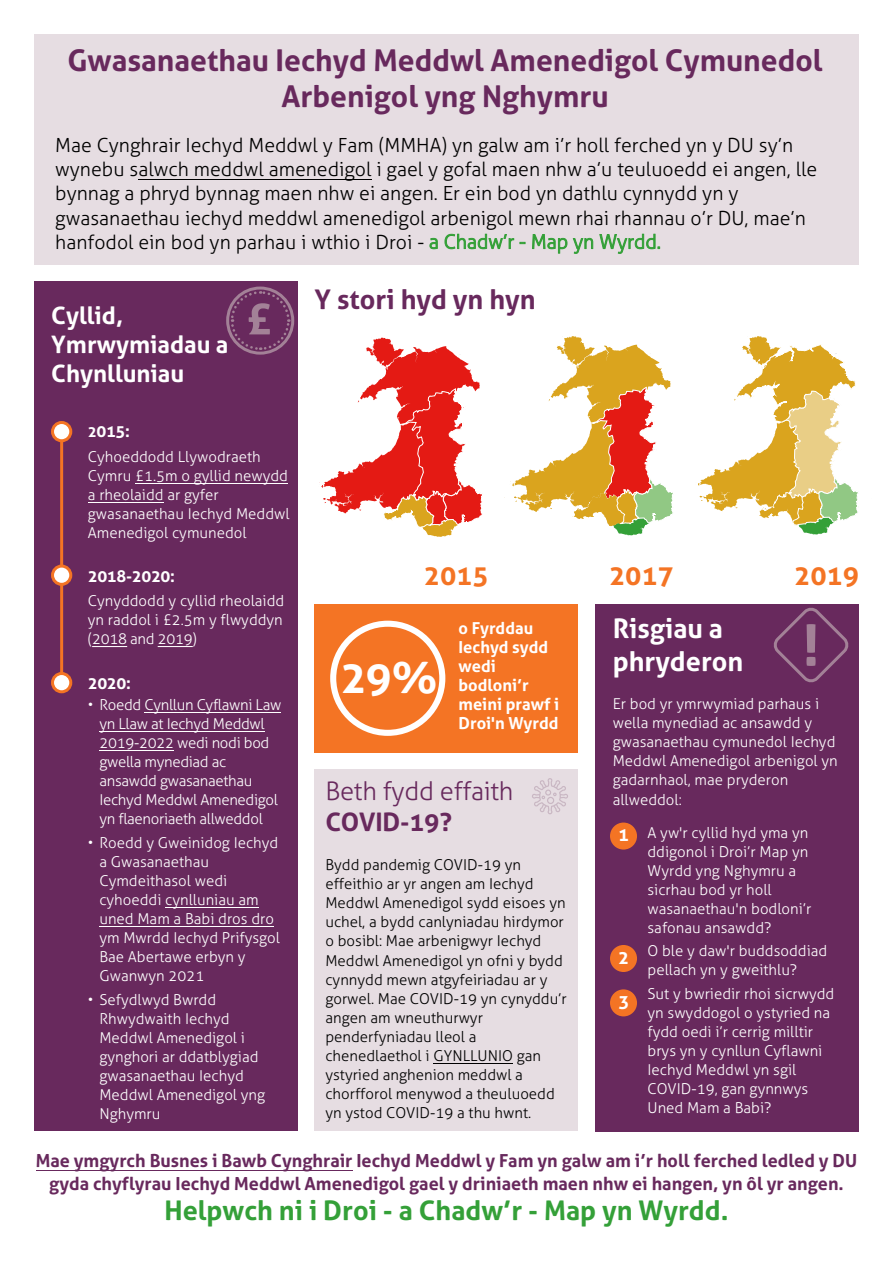
<style>
.page{position:relative;width:893px;height:1263px;background:#fff}
.page>*{position:absolute;margin:0;border:0;box-sizing:border-box;transform-origin:0 0}
.t1{font:700 43.8px "Aller";color:#fff}
.t2{font:700 30px/36px "Aller";color:#68295d;text-align:center}
.t3{font:700 27px "Aller";color:#34a038}
.t4{font:700 27px/32.4px "Aller";color:#fff}
.t5{font:700 27px "Aller";color:#68295d}
.t6{font:700 27px "Aller";color:#f47424}
.t7{font:300 25.5px "Aller";letter-spacing:-.01em;color:#68295d}
.t8{font:700 25.5px "Aller";letter-spacing:-.01em;color:#68295d}
.t9{font:700 24px/28.8px "Aller";color:#fff}
.t10{font:300 19.5px/24px "Aller";color:#000}
.t11{font:700 18.15px "Aller";color:#fff}
.t12{font:700 18px/22.5px "Aller";color:#68295d;text-align:center}
.t13{font:700 16.5px/18.9px "Aller";color:#fff}
.t14{font:700 16.5px "Aller";letter-spacing:-.02em;color:#fff}
.t15{font:300 15px/19px "Aller";color:#fff}
.t16{font:300 15px/19px "Aller";color:#000}
.t17{font:300 15px/19px "Aller";letter-spacing:-.02em;color:#fff}
.s1{color:#34a038}
.s2{font-size:15px}
</style>
<div class="page">
<svg style="left:319px;top:337px;width:163px;height:200px"></svg>
<svg style="left:504px;top:336px;width:169px;height:199px"></svg>
<svg style="left:698px;top:336px;width:160px;height:198px"></svg>
<div style="left:34px;top:34px;width:825px;height:230px;background:#e6dde2"></div>
<hr style="left:138px;top:179px;width:234px;height:1px;background:#000">
<div style="left:595px;top:604px;width:264px;height:527px;background:#68295d"></div>
<div style="left:315px;top:770px;width:263px;height:361px;background:#e6dde2"></div>
<hr style="left:433px;top:1063px;width:80px;height:1px;background:#000">
<div style="left:314px;top:604px;width:264px;height:149px;background:#f47424"></div>
<hr style="left:36px;top:1170px;width:316px;height:1px;background:#68295d">
<div style="left:610px;top:822px;width:27px;height:27px;background:#f47424;border-radius:50%"></div>
<div style="left:610px;top:945px;width:27px;height:27px;background:#f47424;border-radius:50%"></div>
<div style="left:610px;top:989px;width:27px;height:27px;background:#f47424;border-radius:50%"></div>
<svg style="left:532px;top:778px;width:36px;height:36px"></svg>
<svg style="left:773px;top:607px;width:76px;height:76px"></svg>
<div style="left:34px;top:281px;width:264px;height:850px;background:#68295d"></div>
<hr style="left:158px;top:646px;width:35px;height:1px;background:#fff">
<hr style="left:92px;top:646px;width:35px;height:1px;background:#fff">
<hr style="left:88px;top:502px;width:76px;height:1px;background:#fff">
<hr style="left:135px;top:483px;width:153px;height:1px;background:#fff">
<hr style="left:99px;top:926px;width:175px;height:1px;background:#fff">
<hr style="left:165px;top:907px;width:94px;height:1px;background:#fff">
<hr style="left:99px;top:750px;width:75px;height:1px;background:#fff">
<hr style="left:99px;top:731px;width:166px;height:1px;background:#fff">
<hr style="left:144px;top:712px;width:137px;height:1px;background:#fff">
<hr style="left:60px;top:432px;width:3px;height:254px;background:#f47424">
<div style="left:53px;top:422px;width:18px;height:19px;background:#fff;border-radius:50%"></div>
<div style="left:51px;top:421px;width:21px;height:21px;border:3px solid #f47424;border-radius:50%"></div>
<div style="left:53px;top:673px;width:18px;height:19px;background:#fff;border-radius:50%"></div>
<div style="left:51px;top:672px;width:21px;height:21px;border:3px solid #f47424;border-radius:50%"></div>
<div style="left:226px;top:287px;width:68px;height:68px;border:3px solid #a38197;border-radius:50%"></div>
<svg style="left:229px;top:290px;width:62px;height:61px"></svg>
<div style="left:53px;top:566px;width:18px;height:18px;background:#fff;border-radius:50%"></div>
<div style="left:51px;top:565px;width:21px;height:21px;border:3px solid #f47424;border-radius:50%"></div>
<div style="left:330px;top:621px;width:115px;height:115px;border:6px solid #fff;border-radius:50%"></div>
<h2 class="t2" style="left:68px;top:43px;width:756px">Gwasanaethau Iechyd Meddwl Amenedigol Cymunedol<br>Arbenigol yng Nghymru</h2>
<p class="t10" style="left:55px;top:134px;width:764px">Mae Cynghrair Iechyd Meddwl y Fam (MMHA) yn galw am i’r holl ferched yn y DU sy’n wynebu salwch meddwl amenedigol i gael y gofal maen nhw a’u teuluoedd ei angen, lle bynnag a phryd bynnag maen nhw ei angen. Er ein bod yn dathlu cynnydd yn y gwasanaethau iechyd meddwl amenedigol arbenigol mewn rhai rhannau o’r DU, mae’n hanfodol ein bod yn parhau i wthio i Droi - <span class="s1">a Chadw’r - Map yn Wyrdd.</span></p>
<h3 class="t5" style="left:315px;top:283px;width:223px">Y stori hyd yn hyn</h3>
<h3 class="t9" style="left:51px;top:301px;width:179px">Cyllid,<br>Ymrwymiadau a<br>Chynlluniau</h3>
<p class="t13" style="left:88px;top:422px;width:44px"><span class="s2">2</span>015:</p>
<p class="t15" style="left:88px;top:447px;width:203px">Cyhoeddodd Llywodraeth<br>Cymru £1.5m o gyllid newydd a rheolaidd ar gyfer gwasanaethau Iechyd Meddwl<br>Amenedigol cymunedol</p>
<p class="t14" style="left:88px;top:566px;width:89px">2018-2020:</p>
<p class="t15" style="left:88px;top:591px;width:198px;text-align:justify">Cynyddodd y cyllid rheolaidd yn raddol i £2.5m y flwyddyn (2018 and 2019)</p>
<p class="t13" style="left:88px;top:673px;width:45px">2020:</p>
<p class="t17" style="left:99px;top:695px;width:183px;text-indent:-12px">• Roedd Cynllun Cyflawni Law yn Llaw at Iechyd Meddwl<br>2019-2022 wedi nodi bod gwella mynediad ac ansawdd gwasanaethau<br>Iechyd Meddwl Amenedigol yn flaenoriaeth allweddol</p>
<p class="t15" style="left:99px;top:833px;width:182px;text-indent:-12px">• Roedd y Gweinidog Iechyd a Gwasanaethau<br>Cymdeithasol wedi cyhoeddi cynlluniau am uned Mam a Babi dros dro ym Mwrdd Iechyd Prifysgol<br>Bae Abertawe erbyn y<br>Gwanwyn 2021</p>
<p class="t15" style="left:99px;top:990px;width:167px;text-indent:-12px">• Sefydlwyd Bwrdd<br>Rhwydwaith Iechyd<br>Meddwl Amenedigol i gynghori ar ddatblygiad gwasanaethau Iechyd<br>Meddwl Amenedigol yng<br>Nghymru</p>
<h3 class="t6" style="left:424px;top:559px;width:66px">2015</h3>
<h3 class="t6" style="left:609px;top:559px;width:66px">2017</h3>
<h3 class="t6" style="left:794px;top:559px;width:66px">2019</h3>
<h3 class="t4" style="left:613px;top:612px;width:132px">Risgiau a phryderon</h3>
<p class="t15" style="left:613px;top:694px;width:227px">Er bod yr ymrwymiad parhaus i wella mynediad ac ansawdd y gwasanaethau cymunedol Iechyd<br>Meddwl Amenedigol arbenigol yn gadarnhaol, mae pryderon allweddol:</p>
<p class="t15" style="left:647px;top:823px;width:165px">A yw'r cyllid hyd yma yn ddigonol i Droi’r Map yn<br>Wyrdd yng Nghymru a sicrhau bod yr holl wasanaethau'n bodloni’r safonau ansawdd?</p>
<p class="t15" style="left:647px;top:941px;width:181px">O ble y daw'r buddsoddiad pellach yn y gweithlu?</p>
<p class="t15" style="left:647px;top:984px;width:188px">Sut y bwriedir rhoi sicrwydd yn swyddogol o ystyried na fydd oedi i’r cerrig milltir brys yn y cynllun Cyflawni<br>Iechyd Meddwl yn sgil<br>COVID-19, gan gynnwys<br>Uned Mam a Babi?</p>
<p class="t13" style="left:458px;top:619px;width:102px">o Fyrddau<br>Iechyd sydd wedi bodloni’r meini prawf i<br>Droi'n Wyrdd</p>
<h1 class="t1" style="left:341px;top:651px;width:98px">29%</h1>
<h3 class="t7" style="left:325px;top:776px;width:190px">Beth fydd effaith</h3>
<h3 class="t8" style="left:325px;top:806px;width:128px">COVID-19?</h3>
<p class="t16" style="left:325px;top:855px;width:243px">Bydd pandemig COVID-19 yn effeithio ar yr angen am Iechyd<br>Meddwl Amenedigol sydd eisoes yn uchel, a bydd canlyniadau hirdymor o bosibl: Mae arbenigwyr Iechyd<br>Meddwl Amenedigol yn ofni y bydd cynnydd mewn atgyfeiriadau ar y gorwel. Mae COVID-19 yn cynyddu’r angen am wneuthurwyr penderfyniadau lleol a chenedlaethol i GYNLLUNIO gan ystyried anghenion meddwl a chorfforol menywod a theuluoedd yn ystod COVID-19 a thu hwnt.</p>
<p class="t12" style="left:36px;top:1150px;width:823px">Mae ymgyrch Busnes i Bawb Cynghrair Iechyd Meddwl y Fam yn galw am i’r holl ferched ledled y DU gyda chyflyrau Iechyd Meddwl Amenedigol gael y driniaeth maen nhw ei hangen, yn ôl yr angen.</p>
<h3 class="t3" style="left:164px;top:1193px;width:565px">Helpwch ni i Droi - a Chadw’r - Map yn Wyrdd.</h3>
<p class="t11" style="left:618px;top:823px;width:12px">1</p>
<p class="t11" style="left:618px;top:946px;width:12px">2</p>
<p class="t11" style="left:619px;top:990px;width:12px">3</p>
</div>
